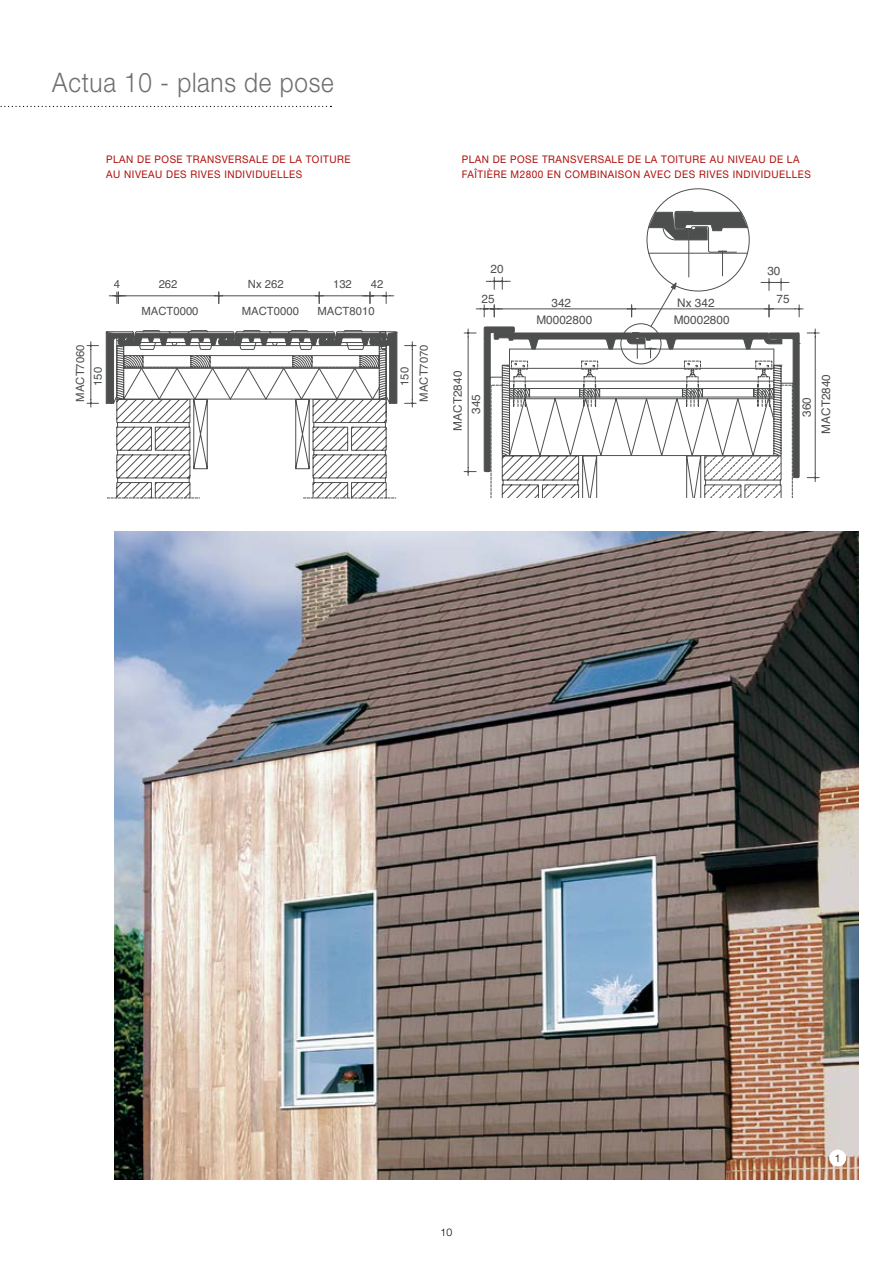
<style>
.page{position:relative;width:893px;height:1263px;background:#fff}
.page>*{position:absolute;margin:0;border:0;box-sizing:border-box;transform-origin:0 0}
.t1{font:300 27px "Helvetica Neue LT Std";letter-spacing:.03em;color:#706f6f;scale:.9 1}
.t2{font:11.85px "Helvetica";color:#010202}
.t3{font:11.25px "Helvetica";color:#010202}
.t4{font:10.5px/15px "Helvetica Neue LT Std";letter-spacing:.05em;color:#ae0f0a;scale:.95 1}
.t5{font:300 10.5px "Helvetica Neue LT Std";color:#000}
</style>
<div class="page">
<img style="left:115px;top:531px;width:744px;height:648px">
<hr style="left:412px;top:349px;width:1px;height:50px;background:#010202">
<svg style="left:405px;top:342px;width:11px;height:7px"></svg>
<svg style="left:405px;top:399px;width:11px;height:8px"></svg>
<hr style="left:91px;top:349px;width:1px;height:50px;background:#010202">
<svg style="left:87px;top:399px;width:12px;height:8px"></svg>
<svg style="left:87px;top:342px;width:12px;height:7px"></svg>
<svg style="left:106px;top:292px;width:291px;height:207px"></svg>
<svg style="left:464px;top:189px;width:355px;height:308px"></svg>
<div style="left:829px;top:1149px;width:17px;height:17px;background:#fff;border-radius:50%"></div>
<svg style="left:0;top:106px;width:331px;height:1px"></svg>
<h1 class="t1" style="left:52px;top:65px;width:314px">Actua 10 - plans de pose</h1>
<p class="t4" style="left:106px;top:152px;width:258px">PLAN DE POSE TRANSVERSALE DE LA TOITURE<br>AU NIVEAU DES RIVES INDIVIDUELLES</p>
<p class="t4" style="left:462px;top:152px;width:369px">PLAN DE POSE TRANSVERSALE DE LA TOITURE AU NIVEAU DE LA<br>FAÎTIÈRE M2800 EN COMBINAISON AVEC DES RIVES INDIVIDUELLES</p>
<p class="t3" style="left:114px;top:275px;width:8px">4</p>
<p class="t3" style="left:159px;top:275px;width:20px">262</p>
<p class="t3" style="left:248px;top:275px;width:37px">Nx 262</p>
<p class="t3" style="left:333px;top:275px;width:20px">132</p>
<p class="t3" style="left:371px;top:275px;width:14px">42</p>
<p class="t3" style="left:141px;top:303px;width:59px">MACT0000</p>
<p class="t3" style="left:242px;top:303px;width:59px">MACT0000</p>
<p class="t3" style="left:317px;top:303px;width:59px">MACT8010</p>
<p class="t3" style="left:72px;top:402px;width:59px;rotate:-90deg">MACT7060</p>
<p class="t3" style="left:415px;top:402px;width:59px;rotate:-90deg">MACT7070</p>
<p class="t3" style="left:89px;top:386px;width:20px;rotate:-90deg">150</p>
<p class="t3" style="left:396px;top:386px;width:20px;rotate:-90deg">150</p>
<p class="t2" style="left:491px;top:260px;width:15px">20</p>
<p class="t2" style="left:767px;top:261px;width:15px">30</p>
<p class="t2" style="left:482px;top:289px;width:15px">25</p>
<p class="t2" style="left:551px;top:293px;width:21px">342</p>
<p class="t2" style="left:677px;top:293px;width:39px">Nx 342</p>
<p class="t2" style="left:776px;top:289px;width:15px">75</p>
<p class="t2" style="left:536px;top:311px;width:57px">M0002800</p>
<p class="t2" style="left:674px;top:311px;width:57px">M0002800</p>
<p class="t2" style="left:448px;top:431px;width:61px;rotate:-90deg">MACT2840</p>
<p class="t2" style="left:817px;top:434px;width:61px;rotate:-90deg">MACT2840</p>
<p class="t2" style="left:467px;top:414px;width:21px;rotate:-90deg">345</p>
<p class="t2" style="left:797px;top:417px;width:21px;rotate:-90deg">360</p>
<p class="t5" style="left:441px;top:1226px;width:13px">10</p>
<p class="t5" style="left:835px;top:1151px;width:7px">1</p>
</div>
